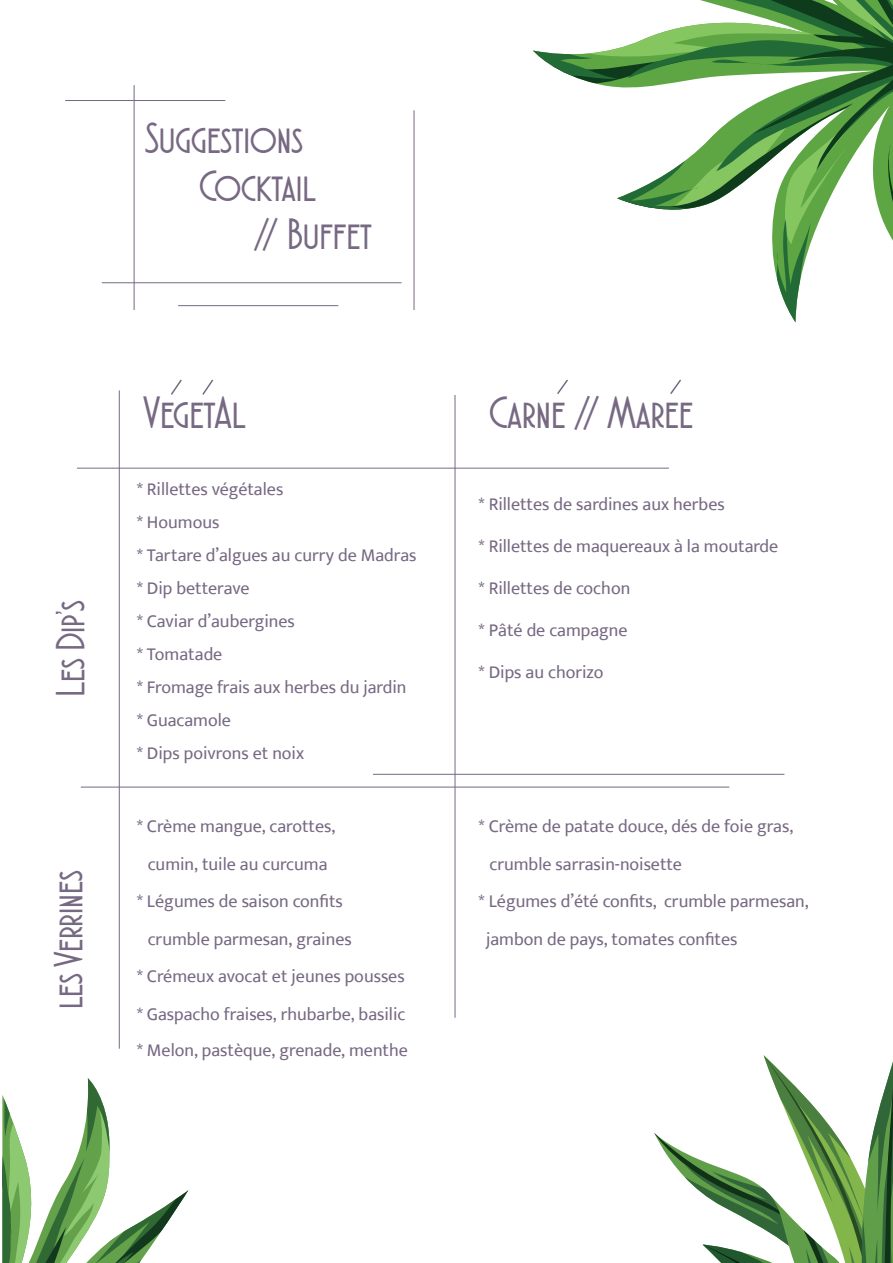
<style>
.page{position:relative;width:893px;height:1263px;background:#fff}
.page>*{position:absolute;margin:0;border:0;box-sizing:border-box;transform-origin:0 0}
.t1{font:45px "Atlantic Cruise";color:#776983}
.t2{font:43.5px "Atlantic Cruise";color:#776983}
.t3{font:40.5px "Atlantic Cruise";color:#776983}
.t4{font:18px/33px "Ek Mukta";color:#776983}
</style>
<div class="page">
<hr style="left:134px;top:85px;width:1px;height:225px;background:#776983">
<hr style="left:102px;top:282px;width:300px;height:1px;background:#776983">
<hr style="left:65px;top:100px;width:160px;height:1px;background:#776983">
<hr style="left:414px;top:110px;width:1px;height:200px;background:#776983">
<hr style="left:119px;top:390px;width:1px;height:659px;background:#776983">
<hr style="left:77px;top:468px;width:592px;height:1px;background:#776983">
<hr style="left:81px;top:787px;width:648px;height:1px;background:#776983">
<hr style="left:373px;top:774px;width:411px;height:1px;background:#776983">
<hr style="left:455px;top:395px;width:1px;height:623px;background:#776983">
<svg style="left:171px;top:379px;width:11px;height:16px"></svg>
<svg style="left:202px;top:379px;width:12px;height:16px"></svg>
<svg style="left:557px;top:379px;width:11px;height:15px"></svg>
<svg style="left:670px;top:379px;width:11px;height:15px"></svg>
<hr style="left:178px;top:305px;width:160px;height:1px;background:#776983">
<svg style="left:533px;top:0;width:360px;height:322px"></svg>
<svg style="left:2px;top:1078px;width:187px;height:185px"></svg>
<svg style="left:654px;top:1055px;width:239px;height:208px"></svg>
<h2 class="t2" style="left:145px;top:116px;width:159px">Suggestions</h2>
<h2 class="t2" style="left:199px;top:164px;width:118px">Cocktail</h2>
<h2 class="t2" style="left:253px;top:212px;width:120px">// Buffet</h2>
<h3 class="t3" style="left:50px;top:697px;width:98px;rotate:-90deg">Les Dip’s</h3>
<h3 class="t3" style="left:48px;top:1009px;width:140px;rotate:-90deg">les Verrines</h3>
<h1 class="t1" style="left:143px;top:390px;width:104px">VegetAl</h1>
<h1 class="t1" style="left:489px;top:390px;width:205px">Carne // Maree</h1>
<p class="t4" style="left:137px;top:472px;width:281px">* Rillettes végétales<br>* Houmous<br>* Tartare d’algues au curry de Madras * Dip betterave<br>* Caviar d’aubergines<br>* Tomatade<br>* Fromage frais aux herbes du jardin * Guacamole<br>* Dips poivrons et noix</p>
<p class="t4" style="left:137px;top:810px;width:200px">* Crème mangue, carottes,</p>
<p class="t4" style="left:148px;top:847px;width:181px">cumin, tuile au curcuma</p>
<p class="t4" style="left:137px;top:885px;width:208px">* Légumes de saison confits</p>
<p class="t4" style="left:148px;top:922px;width:206px">crumble parmesan, graines</p>
<p class="t4" style="left:137px;top:960px;width:269px">* Crémeux avocat et jeunes pousses</p>
<p class="t4" style="left:137px;top:997px;width:270px">* Gaspacho fraises, rhubarbe, basilic</p>
<p class="t4" style="left:137px;top:1033px;width:273px">* Melon, pastèque, grenade, menthe</p>
<p class="t4" style="left:479px;top:487px;width:248px">* Rillettes de sardines aux herbes</p>
<p class="t4" style="left:479px;top:529px;width:301px">* Rillettes de maquereaux à la moutarde</p>
<p class="t4" style="left:479px;top:571px;width:153px">* Rillettes de cochon</p>
<p class="t4" style="left:479px;top:613px;width:151px">* Pâté de campagne</p>
<p class="t4" style="left:479px;top:655px;width:126px">* Dips au chorizo</p>
<p class="t4" style="left:479px;top:810px;width:316px">* Crème de patate douce, dés de foie gras,</p>
<p class="t4" style="left:489px;top:847px;width:194px">crumble sarrasin-noisette</p>
<p class="t4" style="left:479px;top:884px;width:332px">* Légumes d’été confits, crumble parmesan,</p>
<p class="t4" style="left:486px;top:922px;width:253px">jambon de pays, tomates confites</p>
</div>
